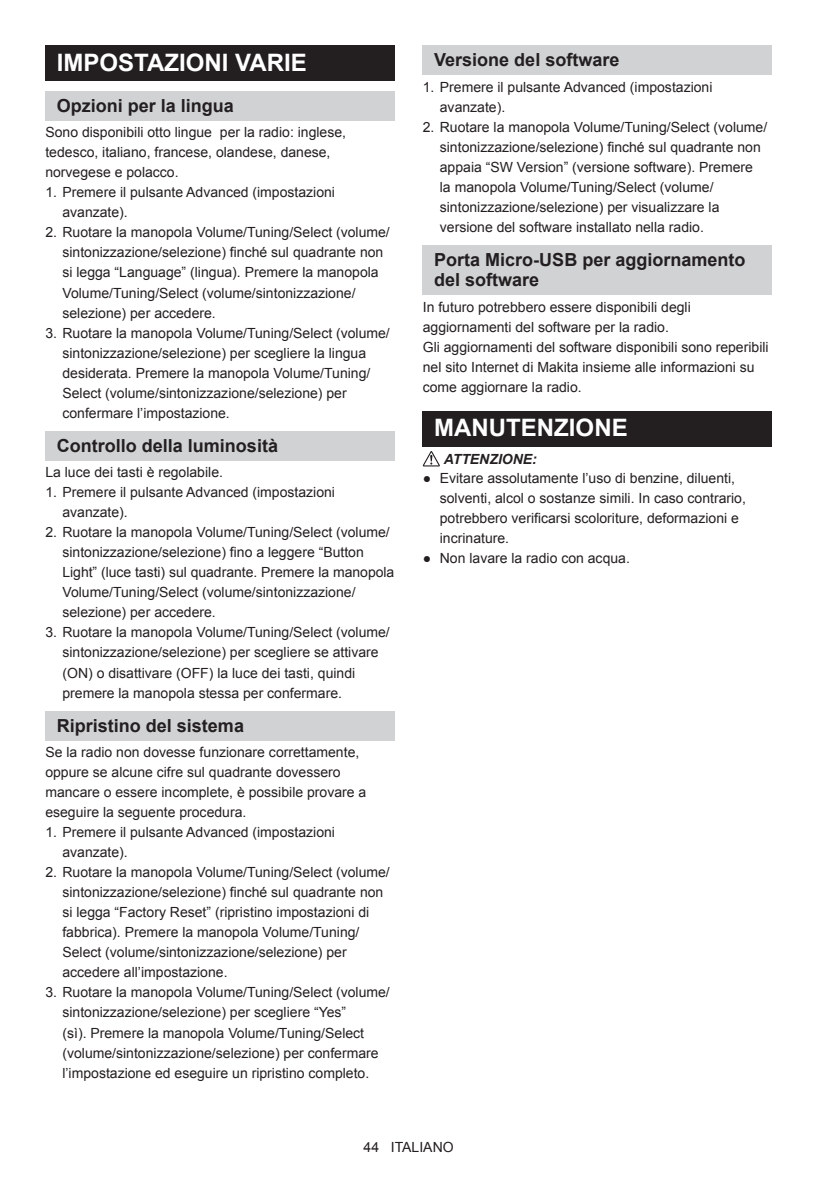
<style>
.page{position:relative;width:840px;height:1191px;background:#fff}
.page>*{position:absolute;margin:0;border:0;box-sizing:border-box;transform-origin:0 0}
.t1{font:700 24px "Arial";color:#fff}
.t2{font:700 18px/20px "Arial";color:#231f20}
.t3{font:14px/20px "Arial";color:#231f20}
.t4{font:italic 700 14px "Arial";color:#231f20}
</style>
<div class="page">
<div style="left:45px;top:45px;width:349px;height:36px;background:#231f20"></div>
<div style="left:45px;top:91px;width:349px;height:30px;background:#d1d2d4"></div>
<div style="left:45px;top:431px;width:349px;height:29px;background:#d1d2d4"></div>
<div style="left:45px;top:711px;width:349px;height:29px;background:#d1d2d4"></div>
<div style="left:422px;top:45px;width:349px;height:30px;background:#d1d2d4"></div>
<div style="left:422px;top:245px;width:349px;height:50px;background:#d1d2d4"></div>
<div style="left:422px;top:411px;width:349px;height:35px;background:#231f20"></div>
<svg style="left:422px;top:451px;width:17px;height:15px"></svg>
<h1 class="t1" style="left:57px;top:47px;width:251px">IMPOSTAZIONI VARIE</h1>
<p class="t2" style="left:57px;top:96px;width:179px">Opzioni per la lingua</p>
<p class="t3" style="left:45px;top:123px;width:302px">Sono disponibili otto lingue per la radio: inglese, tedesco, italiano, francese, olandese, danese, norvegese e polacco.</p>
<p class="t3" style="left:62px;top:183px;width:274px;text-indent:-17px">1. Premere il pulsante Advanced (impostazioni avanzate).</p>
<p class="t3" style="left:62px;top:223px;width:329px;text-indent:-17px">2. Ruotare la manopola Volume/Tuning/Select (volume/ sintonizzazione/selezione) finché sul quadrante non si legga “Language” (lingua). Premere la manopola Volume/Tuning/Select (volume/sintonizzazione/ selezione) per accedere.</p>
<p class="t3" style="left:62px;top:323px;width:329px;text-indent:-17px">3. Ruotare la manopola Volume/Tuning/Select (volume/ sintonizzazione/selezione) per scegliere la lingua desiderata. Premere la manopola Volume/Tuning/ Select (volume/sintonizzazione/selezione) per confermare l’impostazione.</p>
<p class="t2" style="left:57px;top:436px;width:223px">Controllo della luminosità</p>
<p class="t3" style="left:45px;top:462px;width:179px">La luce dei tasti è regolabile.</p>
<p class="t3" style="left:62px;top:482px;width:274px;text-indent:-17px">1. Premere il pulsante Advanced (impostazioni avanzate).</p>
<p class="t3" style="left:62px;top:522px;width:333px;text-indent:-17px">2. Ruotare la manopola Volume/Tuning/Select (volume/ sintonizzazione/selezione) fino a leggere “Button Light” (luce tasti) sul quadrante. Premere la manopola Volume/Tuning/Select (volume/sintonizzazione/ selezione) per accedere.</p>
<p class="t3" style="left:62px;top:622px;width:329px;text-indent:-17px">3. Ruotare la manopola Volume/Tuning/Select (volume/ sintonizzazione/selezione) per scegliere se attivare (ON) o disattivare (OFF) la luce dei tasti, quindi premere la manopola stessa per confermare.</p>
<p class="t2" style="left:57px;top:716px;width:189px">Ripristino del sistema</p>
<p class="t3" style="left:45px;top:742px;width:322px">Se la radio non dovesse funzionare correttamente, oppure se alcune cifre sul quadrante dovessero mancare o essere incomplete, è possibile provare a eseguire la seguente procedura.</p>
<p class="t3" style="left:62px;top:822px;width:274px;text-indent:-17px">1. Premere il pulsante Advanced (impostazioni avanzate).</p>
<p class="t3" style="left:62px;top:862px;width:329px;text-indent:-17px">2. Ruotare la manopola Volume/Tuning/Select (volume/ sintonizzazione/selezione) finché sul quadrante non si legga “Factory Reset” (ripristino impostazioni di fabbrica). Premere la manopola Volume/Tuning/ Select (volume/sintonizzazione/selezione) per accedere all’impostazione.</p>
<p class="t3" style="left:62px;top:982px;width:329px;text-indent:-17px">3. Ruotare la manopola Volume/Tuning/Select (volume/ sintonizzazione/selezione) per scegliere “Yes”<br>(sì). Premere la manopola Volume/Tuning/Select (volume/sintonizzazione/selezione) per confermare l’impostazione ed eseguire un ripristino completo.</p>
<p class="t2" style="left:434px;top:51px;width:187px">Versione del software</p>
<p class="t3" style="left:439px;top:77px;width:274px;text-indent:-17px">1. Premere il pulsante Advanced (impostazioni avanzate).</p>
<p class="t3" style="left:439px;top:117px;width:329px;text-indent:-17px">2. Ruotare la manopola Volume/Tuning/Select (volume/ sintonizzazione/selezione) finché sul quadrante non appaia “SW Version” (versione software). Premere la manopola Volume/Tuning/Select (volume/ sintonizzazione/selezione) per visualizzare la versione del software installato nella radio.</p>
<p class="t2" style="left:434px;top:250px;width:313px">Porta Micro-USB per aggiornamento del software</p>
<p class="t3" style="left:422px;top:297px;width:347px">In futuro potrebbero essere disponibili degli aggiornamenti del software per la radio.<br>Gli aggiornamenti del software disponibili sono reperibili nel sito Internet di Makita insieme alle informazioni su come aggiornare la radio.</p>
<h1 class="t1" style="left:434px;top:412px;width:195px">MANUTENZIONE</h1>
<p class="t4" style="left:443px;top:449px;width:95px">ATTENZIONE:</p>
<p class="t3" style="left:439px;top:468px;width:307px;text-indent:-17px">● Evitare assolutamente l’uso di benzine, diluenti, solventi, alcol o sostanze simili. In caso contrario, potrebbero verificarsi scoloriture, deformazioni e incrinature.</p>
<p class="t3" style="left:422px;top:548px;width:208px">● Non lavare la radio con acqua.</p>
<p class="t3" style="left:363px;top:1137px;width:91px">44 ITALIANO</p>
</div>
